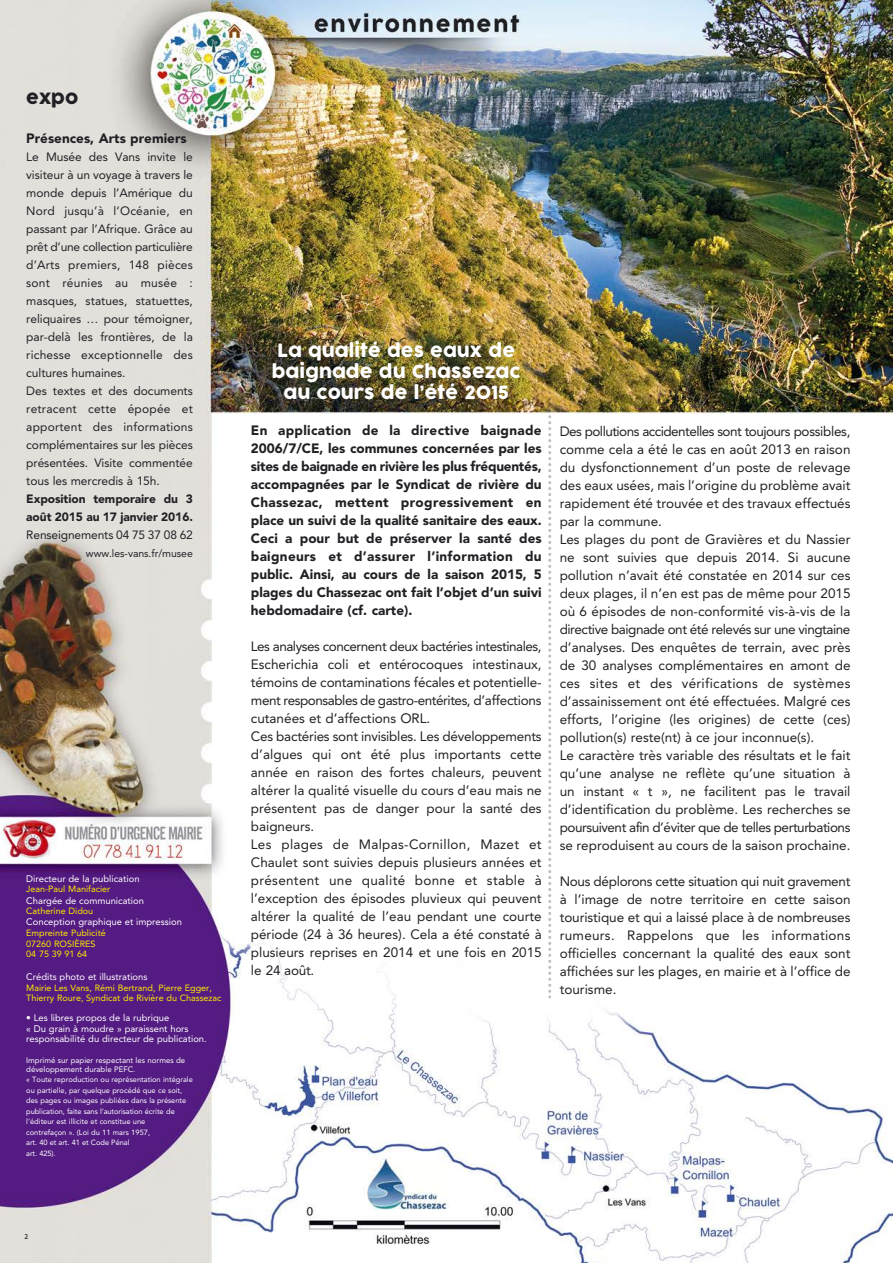
<style>
.page{position:relative;width:893px;height:1263px;background:#fff}
.page>*{position:absolute;margin:0;border:0;box-sizing:border-box;transform-origin:0 0}
.t1{font:18px/21px "COCOGOOSE";color:#fff;text-align:center}
.t2{font:18px "COCOGOOSE";color:#212125}
.t3{font:13.5px/18px "Avenir";color:#212125}
.t4{font:900 13.5px/18px "Avenir";color:#212125;text-align:justify}
.t5{font:12px/18px "Avenir";letter-spacing:-.005em;color:#212125}
.t6{font:900 12px/18px "Avenir";letter-spacing:-.005em;color:#212125}
.t7{font:10.5px "Avenir";letter-spacing:-.005em;color:#212125}
.t8{font:9.45px/10.5px "Avenir";color:#fff}
.t9{font:9px/10.6px "Avenir";color:#ffec00}
.t10{font:7.8px/9.3px "Avenir";color:#fff}
.t11{font:7.5px/10.5px "Avenir";color:#fff}
.t12{font:7.5px "Aller";color:#212125}
</style>
<div class="page">
<img style="left:0;top:0;width:893px;height:1263px">
<img style="left:548px;top:86px;width:3px;height:912px">
<h1 class="t2" style="left:26px;top:87px;width:54px">expo</h1>
<p class="t4" style="left:26px;top:129px;width:162px">Présences, Arts premiers</p>
<p class="t5" style="left:26px;top:148px;width:168px">Le Musée des Vans invite le visiteur à un voyage à travers le monde depuis l’Amérique du<br>Nord jusqu’à l’Océanie, en passant par l’Afrique. Grâce au prêt d’une collection particulière d’Arts premiers, 148 pièces sont réunies au musée : masques, statues, statuettes, reliquaires … pour témoigner, par-delà les frontières, de la richesse exceptionnelle des cultures humaines.<br>Des textes et des documents retracent cette épopée et apportent des informations complémentaires sur les pièces présentées. Visite commentée tous les mercredis à 15h.</p>
<p class="t6" style="left:26px;top:490px;width:168px">Exposition temporaire du 3 août 2015 au 17 janvier 2016.</p>
<p class="t5" style="left:26px;top:526px;width:168px">Renseignements 04 75 37 08 62</p>
<p class="t7" style="left:86px;top:545px;width:108px">www.les-vans.fr/musee</p>
<p class="t8" style="left:26px;top:873px;width:115px">Directeur de la publication</p>
<p class="t9" style="left:26px;top:884px;width:86px">Jean-Paul Manifacier</p>
<p class="t8" style="left:26px;top:895px;width:119px">Chargée de communication</p>
<p class="t9" style="left:26px;top:905px;width:68px">Catherine Didou</p>
<p class="t8" style="left:26px;top:917px;width:157px">Conception graphique et impression</p>
<p class="t9" style="left:26px;top:927px;width:81px">Empreinte Publicité<br>07260 ROSIÈRES<br>04 75 39 91 64</p>
<p class="t8" style="left:26px;top:971px;width:123px">Crédits photo et illustrations</p>
<p class="t9" style="left:26px;top:982px;width:197px">Mairie Les Vans, Rémi Bertrand, Pierre Egger,<br>Thierry Roure, Syndicat de Rivière du Chassezac</p>
<p class="t8" style="left:26px;top:1012px;width:182px">• Les libres propos de la rubrique<br>« Du grain à moudre » paraissent hors responsabilité du directeur de publication.</p>
<p class="t10" style="left:26px;top:1055px;width:161px">Imprimé sur papier respectant les normes de développement durable PEFC.</p>
<p class="t11" style="left:26px;top:1074px;width:168px">« Toute reproduction ou représentation intégrale ou partielle, par quelque procédé que ce soit, des pages ou images publiées dans la présente publication, faite sans l’autorisation écrite de l’éditeur est illicite et constitue une<br>contrefaçon ». (Loi du 11 mars 1957,<br>art. 40 et art. 41 et Code Pénal<br>art. 425).</p>
<h1 class="t1" style="left:272px;top:341px;width:250px">La qualité des eaux de baignade du Chassezac au cours de l’été 2015</h1>
<p class="t4" style="left:251px;top:421px;width:292px">En application de la directive baignade 2006/7/CE, les communes concernées par les sites de baignade en rivière les plus fréquentés, accompagnées par le Syndicat de rivière du Chassezac, mettent progressivement en place un suivi de la qualité sanitaire des eaux.<br>Ceci a pour but de préserver la santé des baigneurs et d’assurer l’information du public. Ainsi, au cours de la saison 2015, 5 plages du Chassezac ont fait l’objet d’un suivi hebdomadaire (cf. carte).</p>
<p class="t3" style="left:251px;top:637px;width:292px">Les analyses concernent deux bactéries intestinales, Escherichia coli et entérocoques intestinaux, témoins de contaminations fécales et potentielle&shy;ment responsables de gastro-entérites, d’affections cutanées et d’affections ORL.<br>Ces bactéries sont invisibles. Les développements d’algues qui ont été plus importants cette année en raison des fortes chaleurs, peuvent altérer la qualité visuelle du cours d’eau mais ne présentent pas de danger pour la santé des baigneurs.<br>Les plages de Malpas-Cornillon, Mazet et Chaulet sont suivies depuis plusieurs années et présentent une qualité bonne et stable à l’exception des épisodes pluvieux qui peuvent altérer la qualité de l’eau pendant une courte période (24 à 36 heures). Cela a été constaté à plusieurs reprises en 2014 et une fois en 2015 le 24 août.</p>
<p class="t3" style="left:560px;top:422px;width:292px">Des pollutions accidentelles sont toujours possibles, comme cela a été le cas en août 2013 en raison du dysfonctionnement d’un poste de relevage des eaux usées, mais l’origine du problème avait rapidement été trouvée et des travaux effectués par la commune.<br>Les plages du pont de Gravières et du Nassier ne sont suivies que depuis 2014. Si aucune pollution n’avait été constatée en 2014 sur ces deux plages, il n’en est pas de même pour 2015 où 6 épisodes de non-conformité vis-à-vis de la directive baignade ont été relevés sur une vingtaine d’analyses. Des enquêtes de terrain, avec près de 30 analyses complémentaires en amont de ces sites et des vérifications de systèmes d’assainissement ont été effectuées. Malgré ces efforts, l’origine (les origines) de cette (ces) pollution(s) reste(nt) à ce jour inconnue(s).<br>Le caractère très variable des résultats et le fait qu’une analyse ne reflète qu’une situation à un instant « t », ne facilitent pas le travail d’identification du problème. Les recherches se poursuivent afin d’éviter que de telles perturbations se reproduisent au cours de la saison prochaine.</p>
<p class="t3" style="left:560px;top:871px;width:292px;text-align:justify">Nous déplorons cette situation qui nuit gravement à l’image de notre territoire en cette saison touristique et qui a laissé place à de nombreuses rumeurs. Rappelons que les informations officielles concernant la qualité des eaux sont affichées sur les plages, en mairie et à l’office de tourisme.</p>
<p class="t12" style="left:24px;top:1232px;width:6px">2</p>
</div>
